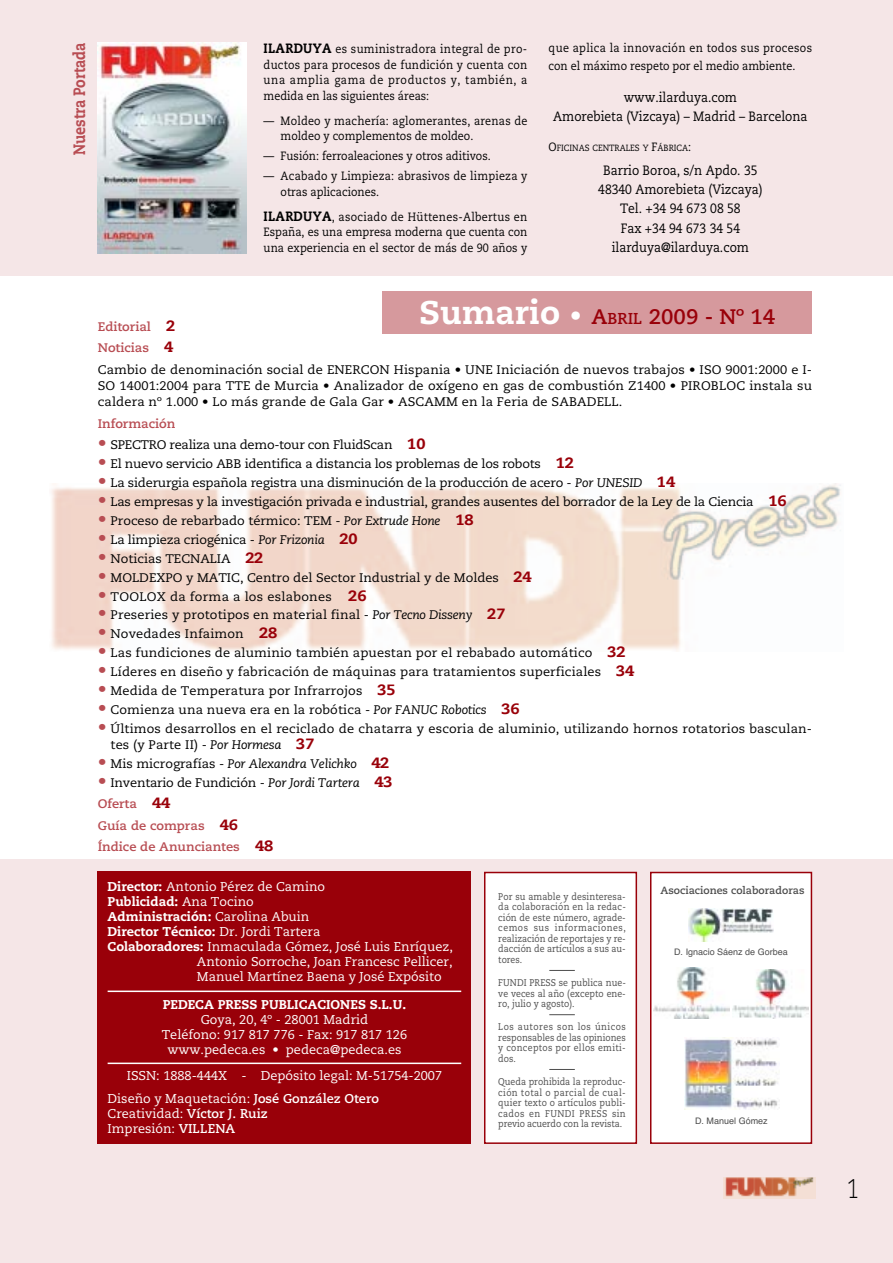
<style>
.page{position:relative;width:893px;height:1263px;background:#fff}
.page>*{position:absolute;margin:0;border:0;box-sizing:border-box;transform-origin:0 0}
.t1{font:300 27px "Caecilia";color:#000;scale:.8 1}
.t2{font:700 21px "Caecilia";color:#990009}
.t3{font:800 16.5px "Caecilia";color:#b84d53;scale:.85 1}
.t4{font:13.5px/19.2px "Caecilia";color:#000;text-align:center;scale:.9 1}
.t5{font:12.75px/15px "Caecilia";color:#fff}
.t6{font:800 12.75px "Caecilia";color:#fff}
.t7{font:12.45px/21.5px "Caecilia";letter-spacing:.01em;color:#000}
.t8{font:12.45px "Caecilia";letter-spacing:-.015em;color:#000}
.t9{font:700 12.45px/21.5px "Caecilia";color:#b84d53}
.t10{font:12.45px "Caecilia";letter-spacing:-.02em;color:#000}
.t11{font:italic 12.45px "Caecilia";letter-spacing:-.015em;color:#000}
.t12{font:12px/15.8px "Caecilia";color:#000;text-align:justify;scale:.9 1}
.t13{font:12px/15.8px "Caecilia";letter-spacing:.02em;color:#000;scale:.9 1}
.t14{font:12px/17.7px "Caecilia";letter-spacing:.03em;color:#000;scale:.9 1}
.t15{font:700 10.5px "Caecilia";color:#4d4d4d}
.t16{font:9.75px/10.5px "Caecilia";color:#4d4d4d;text-align:justify;scale:.9 1}
.t17{font:9px "Helvetica";color:#4d4d4d}
.t18{font:9px "Caecilia";color:#000;scale:.9 1}
.s1{font-weight:800;font-size:13.5px}
.s2{font-size:12px}
.s3{font-weight:800;font-size:32.85px;color:#fff}
.s4{font-weight:800;font-size:24px;color:#fff}
.s5{font-size:15.75px}
.s6{font-weight:700;color:#b84d53}
.s7{font-weight:800;font-size:14.85px;color:#990009}
.s8{font-size:17.4px;color:#b84d53}
.s9{font-style:italic}
.s10{font-style:normal;font-size:17.4px;color:#b84d53}
.s11{font-style:normal}
.s12{font-weight:800;font-style:normal;font-size:14.85px;color:#990009}
.s13{font-weight:400;font-size:17.4px}
.s14{font-weight:400;color:#000}
.s15{font-weight:400;font-style:italic;color:#000}
.s16{font-weight:800}
.s17{font-weight:400}
.s18{font-weight:700}
</style>
<div class="page">
<div style="left:0;top:859px;width:893px;height:404px;background:#f5e6e7"></div>
<div style="left:485px;top:872px;width:151px;height:271px;background:#fff"></div>
<div style="left:484px;top:872px;width:153px;height:272px;border:2px solid #990009"></div>
<div style="left:651px;top:872px;width:160px;height:271px;background:#fff"></div>
<div style="left:650px;top:872px;width:162px;height:272px;border:2px solid #990009"></div>
<div style="left:0;top:0;width:893px;height:276px;background:#f5e6e7"></div>
<img style="left:724px;top:1177px;width:91px;height:22px">
<img style="left:51px;top:484px;width:790px;height:168px">
<div style="left:98px;top:872px;width:373px;height:272px;background:#990009"></div>
<hr style="left:108px;top:990px;width:353px;height:2px;background:#fff">
<hr style="left:108px;top:1062px;width:353px;height:2px;background:#fff">
<img style="left:98px;top:43px;width:149px;height:210px">
<div style="left:653px;top:1117px;width:157px;height:10px;background:#fff"></div>
<img style="left:653px;top:967px;width:76px;height:51px">
<img style="left:733px;top:969px;width:76px;height:50px">
<img style="left:689px;top:909px;width:85px;height:32px">
<img style="left:685px;top:1037px;width:93px;height:73px">
<svg style="left:549px;top:970px;width:26px;height:1px"></svg>
<svg style="left:549px;top:1014px;width:26px;height:1px"></svg>
<svg style="left:549px;top:1069px;width:26px;height:1px"></svg>
<div style="left:383px;top:291px;width:429px;height:43px;background:#d6999d"></div>
<p class="t3" style="left:72px;top:155px;width:134px;rotate:-90deg">Nuestra Portada</p>
<p class="t12" style="left:264px;top:42px;width:295px"><span class="s1">ILARDUYA</span> es suministradora integral de pro&shy;ductos para procesos de fundición y cuenta con una amplia gama de productos y, también, a medida en las siguientes áreas:</p>
<p class="t13" style="left:281px;top:114px;width:276px;text-indent:-17px">— Moldeo y machería: aglomerantes, arenas de moldeo y complementos de moldeo.</p>
<p class="t12" style="left:264px;top:149px;width:254px">— Fusión: ferroaleaciones y otros aditivos.</p>
<p class="t13" style="left:281px;top:169px;width:276px;text-indent:-17px">— Acabado y Limpieza: abrasivos de limpieza y otras aplicaciones.</p>
<p class="t12" style="left:264px;top:210px;width:295px"><span class="s1">ILARDUYA</span>, asociado de Hüttenes-Albertus en España, es una empresa moderna que cuenta con una experiencia en el sector de más de 90 años y</p>
<p class="t14" style="left:549px;top:40px;width:294px">que aplica la innovación en todos sus procesos con el máximo respeto por el medio ambiente.</p>
<p class="t4" style="left:553px;top:88px;width:284px">www.ilarduya.com<br>Amorebieta (Vizcaya) – Madrid – Barcelona</p>
<p class="t18" style="left:549px;top:144px;width:160px"><span class="s2">O</span>FICINAS CENTRALES Y <span class="s2">F</span>ÁBRICA<span class="s2">:</span></p>
<p class="t4" style="left:598px;top:162px;width:184px">Barrio Boroa, s/n Apdo. 35<br>48340 Amorebieta (Vizcaya)<br>Tel. +34 94 673 08 58<br>Fax +34 94 673 34 54 ilarduya@ilarduya.com</p>
<p class="t2" style="left:420px;top:308px;width:357px"><span class="s3">Sumario</span> <span class="s4">•</span> A<span class="s5">BRIL</span> 2009 - Nº 14</p>
<p class="t7" style="left:98px;top:317px;width:716px"><span class="s6">Editorial</span> <span class="s7">2<br></span><span class="s6">Noticias</span> <span class="s7">4<br></span>Cambio de denominación social de ENERCON Hispania • UNE Iniciación de nuevos trabajos • ISO 9001:2000 e I-</p>
<p class="t7" style="left:98px;top:379px;width:716px;line-height:16.4px">SO 14001:2004 para TTE de Murcia • Analizador de oxígeno en gas de combustión Z1400 • PIROBLOC instala su caldera nº 1.000 • Lo más grande de Gala Gar • ASCAMM en la Feria de SABADELL.</p>
<p class="t9" style="left:98px;top:414px;width:79px">Información</p>
<p class="t10" style="left:98px;top:440px;width:329px"><span class="s8">•</span> SPECTRO realiza una demo-tour con FluidScan <span class="s7">10</span></p>
<p class="t8" style="left:98px;top:459px;width:478px"><span class="s8">•</span> El nuevo servicio ABB identifica a distancia los problemas de los robots <span class="s7">12</span></p>
<p class="t8" style="left:98px;top:477px;width:579px"><span class="s8">•</span> La siderurgia española registra una disminución de la producción de acero - <span class="s9">Por UNESID</span> <span class="s7">14</span></p>
<p class="t8" style="left:98px;top:496px;width:690px"><span class="s8">•</span> Las empresas y la investigación privada e industrial, grandes ausentes del borrador de la Ley de la Ciencia <span class="s7">16</span></p>
<p class="t7" style="left:98px;top:511px;width:377px"><span class="s8">•</span> Proceso de rebarbado térmico: TEM - <span class="s9">Por Extrude Hone</span> <span class="s7">18</span></p>
<p class="t8" style="left:98px;top:534px;width:261px"><span class="s8">•</span> La limpieza criogénica - <span class="s9">Por Frizonia</span> <span class="s7">20</span></p>
<p class="t7" style="left:98px;top:549px;width:167px"><span class="s8">•</span> Noticias TECNALIA <span class="s7">22</span></p>
<p class="t7" style="left:98px;top:568px;width:435px"><span class="s8">•</span> MOLDEXPO y MATIC, Centro del Sector Industrial y de Moldes <span class="s7">24</span></p>
<p class="t7" style="left:98px;top:586px;width:270px"><span class="s8">•</span> TOOLOX da forma a los eslabones <span class="s7">26</span></p>
<p class="t7" style="left:98px;top:605px;width:409px"><span class="s8">•</span> Preseries y prototipos en material final - <span class="s9">Por Tecno Disseny</span> <span class="s7">27</span></p>
<p class="t7" style="left:98px;top:624px;width:181px"><span class="s8">•</span> Novedades Infaimon <span class="s7">28</span></p>
<p class="t7" style="left:98px;top:643px;width:529px"><span class="s8">•</span> Las fundiciones de aluminio también apuestan por el rebabado automático <span class="s7">32</span></p>
<p class="t7" style="left:98px;top:662px;width:538px"><span class="s8">•</span> Líderes en diseño y fabricación de máquinas para tratamientos superficiales <span class="s7">34</span></p>
<p class="t7" style="left:98px;top:681px;width:299px"><span class="s8">•</span> Medida de Temperatura por Infrarrojos <span class="s7">35</span></p>
<p class="t7" style="left:98px;top:700px;width:423px"><span class="s8">•</span> Comienza una nueva era en la robótica - <span class="s9">Por FANUC Robotics</span> <span class="s7">36</span></p>
<p class="t7" style="left:111px;top:721px;width:703px;line-height:16.4px;text-indent:-13px"><span class="s8">•</span> Últimos desarrollos en el reciclado de chatarra y escoria de aluminio, utilizando hornos rotatorios basculan&shy;tes (y Parte II) - <span class="s9">Por Hormesa</span> <span class="s7">37</span></p>
<p class="t11" style="left:98px;top:758px;width:293px"><span class="s10">•</span> <span class="s11">Mis micrografías -</span> Por Alexandra Velichko <span class="s12">42</span></p>
<p class="t9" style="left:98px;top:773px;width:296px"><span class="s13">•</span> <span class="s14">Inventario de Fundición -</span> <span class="s15">Por Jordi Tartera</span> <span class="s7">43<br></span>Oferta <span class="s7">44<br></span>Guía de compras <span class="s7">46<br></span>Índice de Anunciantes <span class="s7">48</span></p>
<p class="t5" style="left:108px;top:880px;width:219px"><span class="s16">Director:</span> Antonio Pérez de Camino</p>
<p class="t6" style="left:108px;top:896px;width:148px">Publicidad: <span class="s17">Ana Tocino</span></p>
<p class="t6" style="left:108px;top:911px;width:203px">Administración: <span class="s17">Carolina Abuin</span></p>
<p class="t6" style="left:108px;top:926px;width:214px">Director Técnico: <span class="s17">Dr. Jordi Tartera</span></p>
<p class="t5" style="left:108px;top:940px;width:347px"><span class="s16">Colaboradores:</span> Inmaculada Gómez, José Luis Enríquez,</p>
<p class="t5" style="left:197px;top:955px;width:257px">Antonio Sorroche, Joan Francesc Pellicer,</p>
<p class="t5" style="left:197px;top:970px;width:246px">Manuel Martínez Baena y José Expósito</p>
<p class="t5" style="left:162px;top:998px;width:247px;text-align:center"><span class="s16">PEDECA PRESS PUBLICACIONES S.L.U.<br></span>Goya, 20, 4º - 28001 Madrid<br>Teléfono: 917 817 776 - Fax: 917 817 126 www.pedeca.es • pedeca@pedeca.es</p>
<p class="t5" style="left:108px;top:1065px;width:336px;line-height:23.2px;text-indent:19px">ISSN: 1888-444X - Depósito legal: M-51754-2007<br>Diseño y Maquetación: <span class="s18">José González Otero</span></p>
<p class="t5" style="left:108px;top:1107px;width:162px">Creatividad: <span class="s18">Víctor J. Ruiz<br></span>Impresión: <span class="s18">VILLENA</span></p>
<p class="t17" style="left:695px;top:1115px;width:74px">D. Manuel Gómez</p>
<p class="t15" style="left:660px;top:886px;width:145px">Asociaciones colaboradoras</p>
<p class="t16" style="left:498px;top:892px;width:143px">Por su amable y desinteresa&shy;da colaboración en la redac&shy;ción de este número, agrade&shy;cemos sus informaciones, realización de reportajes y re&shy;dacción de artículos a sus au&shy;tores.</p>
<p class="t16" style="left:498px;top:978px;width:143px">FUNDI PRESS se publica nue&shy;ve veces al año (excepto ene&shy;ro, julio y agosto).</p>
<p class="t16" style="left:498px;top:1022px;width:143px">Los autores son los únicos responsables de las opiniones y conceptos por ellos emiti&shy;dos.</p>
<p class="t16" style="left:498px;top:1077px;width:143px">Queda prohibida la reproduc&shy;ción total o parcial de cual&shy;quier texto o artículos publi&shy;cados en FUNDI PRESS sin previo acuerdo con la revista.</p>
<p class="t17" style="left:674px;top:947px;width:115px">D. Ignacio Sáenz de Gorbea</p>
<p class="t1" style="left:847px;top:1177px;width:17px">1</p>
</div>
